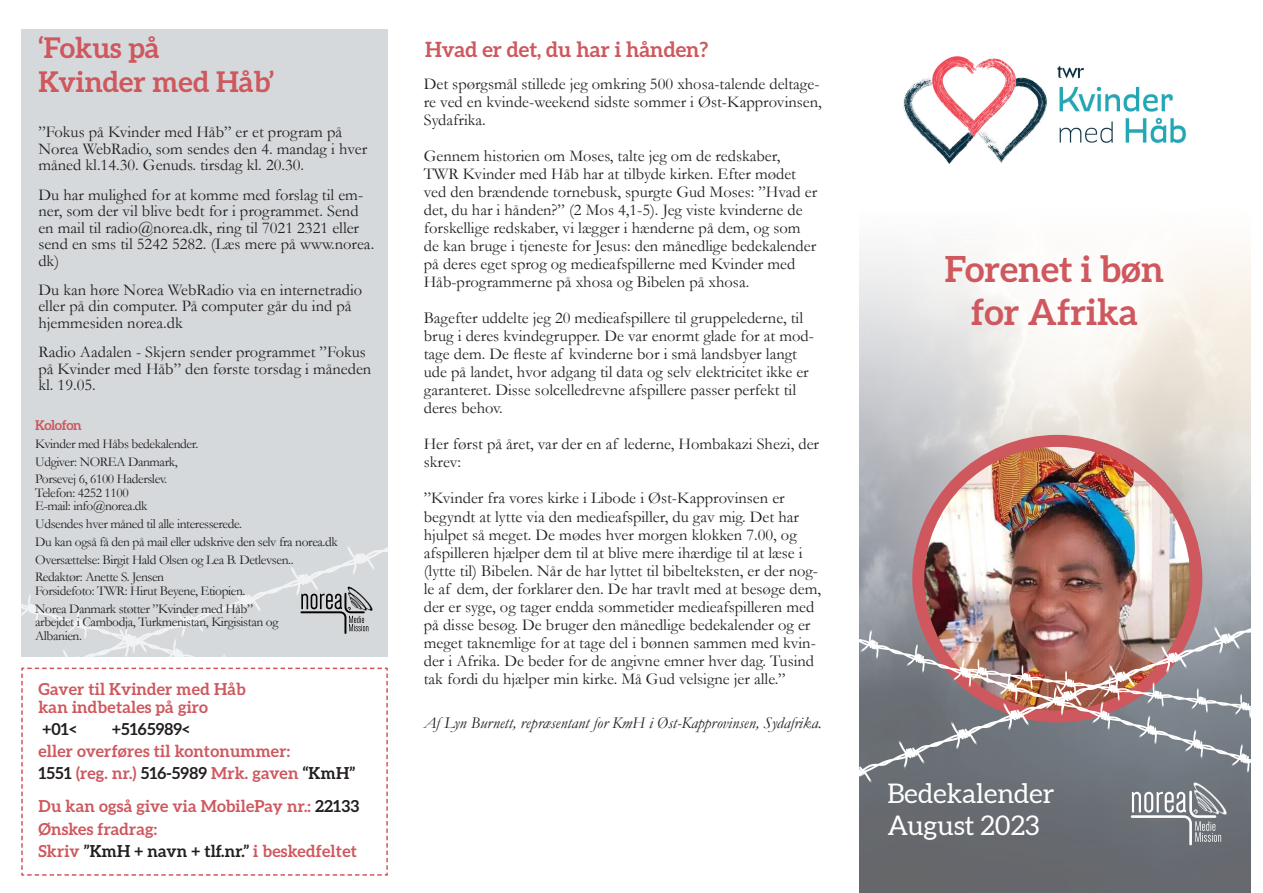
<style>
.page{position:relative;width:1263px;height:893px;background:#fff}
.page>*{position:absolute;margin:0;border:0;box-sizing:border-box;transform-origin:0 0}
.Overskrifter__Fokus{font:700 36px/43.2px "Aleo";color:#ce585e;text-align:center}
.Overskrifter__Fokus-2{font:700 28.5px "Aleo";color:#ce585e}
.Bedekalender_Januar{font:27px "Aleo";color:#fff}
.Overskrifter__Fokus-3{font:700 21px "Aleo";color:#ce585e}
.Gaver{font:16.5px/18px "Garamond";color:#231f20}
.Fokus_på_Kmh{font:16.5px/16.5px "Garamond";color:#231f20}
.Gaver-2{font:700 16.5px/18px "Aleo";letter-spacing:.01em;color:#ce585e}
.Gaver-3{font:italic 16.5px "Garamond";color:#231f20}
.Gaver-4{font:700 16.5px "Aleo";letter-spacing:.01em;color:#231f20}
.Kolorfon{font:13.5px/13.5px "Garamond";letter-spacing:-.03em;color:#231f20}
.Kolorfon-2{font:700 13.5px "Aleo";letter-spacing:-.03em;color:#ce585e}
.s1{color:#231f20}
</style>
<div class="page">
<img style="left:859px;top:56px;width:391px;height:837px">
<div style="left:937px;top:246px;width:235px;height:88px;background:#fff"></div>
<img style="left:904px;top:57px;width:301px;height:106px">
<img style="left:918px;top:441px;width:278px;height:185px">
<div style="left:912px;top:435px;width:290px;height:287px;border:12px solid #ce585e;border-radius:50%"></div>
<svg style="left:859px;top:626px;width:392px;height:219px;background:#877e81"></svg>
<div style="left:21px;top:30px;width:367px;height:627px;background:#d6d9db"></div>
<svg style="left:21px;top:547px;width:367px;height:329px"></svg>
<p class="Overskrifter__Fokus-2" style="left:38px;top:31px;width:123px">‘Fokus på</p>
<p class="Overskrifter__Fokus-2" style="left:38px;top:66px;width:237px">Kvinder med Håb’</p>
<p class="Fokus_på_Kmh" style="left:38px;top:123px;width:330px">”Fokus på Kvinder med Håb” er et program på<br>Norea WebRadio, som sendes den 4. mandag i hver måned kl.14.30. Genuds. tirsdag kl. 20.30.</p>
<p class="Fokus_på_Kmh" style="left:38px;top:186px;width:337px">Du har mulighed for at komme med forslag til em&shy;ner, som der vil blive bedt for i programmet. Send en mail til radio@norea.dk, ring til 7021 2321 eller send en sms til 5242 5282. (Læs mere på www.norea. dk)</p>
<p class="Fokus_på_Kmh" style="left:38px;top:281px;width:325px">Du kan høre Norea WebRadio via en internetradio eller på din computer. På computer går du ind på hjemmesiden norea.dk</p>
<p class="Fokus_på_Kmh" style="left:38px;top:343px;width:334px">Radio Aadalen - Skjern sender programmet ”Fokus på Kvinder med Håb” den første torsdag i måneden kl. 19.05.</p>
<p class="Kolorfon-2" style="left:35px;top:417px;width:48px">Kolofon</p>
<p class="Kolorfon" style="left:35px;top:437px;width:165px">Kvinder med Håbs bedekalender.</p>
<p class="Kolorfon" style="left:35px;top:454px;width:144px">Udgiver: NOREA Danmark,</p>
<p class="Kolorfon" style="left:35px;top:472px;width:134px">Porsevej 6, 6100 Haderslev.<br>Telefon: 4252 1100<br>E-mail: info@norea.dk</p>
<p class="Kolorfon" style="left:35px;top:517px;width:208px">Udsendes hver måned til alle interesserede.</p>
<p class="Kolorfon" style="left:35px;top:535px;width:304px">Du kan også få den på mail eller udskrive den selv fra norea.dk</p>
<p class="Kolorfon" style="left:35px;top:552px;width:260px">Oversættelse: Birgit Hald Olsen og Lea B. Detlevsen..</p>
<p class="Kolorfon" style="left:35px;top:570px;width:212px">Redaktør: Anette S. Jensen<br>Forsidefoto: TWR: Hirut Beyene, Etiopien.</p>
<p class="Kolorfon" style="left:35px;top:601px;width:245px">Norea Danmark støtter ”Kvinder med Håb” arbejdet i Cambodja, Turkmenistan, Kirgisistan og<br>Albanien.</p>
<p class="Gaver-2" style="left:38px;top:679px;width:209px">Gaver til Kvinder med Håb kan indbetales på giro</p>
<p class="Gaver-4" style="left:42px;top:719px;width:35px">+01&lt;</p>
<p class="Gaver-4" style="left:112px;top:719px;width:79px">+5165989&lt;</p>
<p class="Gaver-2" style="left:38px;top:742px;width:253px">eller overføres til kontonummer:</p>
<p class="Gaver-2" style="left:38px;top:764px;width:318px"><span class="s1">1551</span> (reg. nr.) <span class="s1">516-5989</span> Mrk. gaven <span class="s1">“KmH”</span></p>
<p class="Gaver-2" style="left:38px;top:797px;width:322px">Du kan også give via MobilePay nr.: <span class="s1">22133</span></p>
<p class="Gaver-2" style="left:38px;top:819px;width:120px">Ønskes fradrag:</p>
<p class="Gaver-2" style="left:38px;top:841px;width:320px">Skriv <span class="s1">”KmH + navn + tlf.nr.”</span> i beskedfeltet</p>
<p class="Overskrifter__Fokus-3" style="left:425px;top:38px;width:285px">Hvad er det, du har i hånden?</p>
<p class="Gaver" style="left:424px;top:75px;width:399px">Det spørgsmål stillede jeg omkring 500 xhosa-talende deltage&shy;re ved en kvinde-weekend sidste sommer i Øst-Kapprovinsen,<br>Sydafrika.</p>
<p class="Gaver" style="left:424px;top:147px;width:395px">Gennem historien om Moses, talte jeg om de redskaber, TWR Kvinder med Håb har at tilbyde kirken. Efter mødet ved den brændende tornebusk, spurgte Gud Moses: ”Hvad er det, du har i hånden?” (2 Mos 4,1-5). Jeg viste kvinderne de forskellige redskaber, vi lægger i hænderne på dem, og som de kan bruge i tjeneste for Jesus: den månedlige bedekalender på deres eget sprog og medieafspillerne med Kvinder med Håb-programmerne på xhosa og Bibelen på xhosa.</p>
<p class="Gaver" style="left:424px;top:309px;width:392px">Bagefter uddelte jeg 20 medieafspillere til gruppelederne, til brug i deres kvindegrupper. De var enormt glade for at mod&shy;tage dem. De fleste af kvinderne bor i små landsbyer langt ude på landet, hvor adgang til data og selv elektricitet ikke er garanteret. Disse solcelledrevne afspillere passer perfekt til deres behov.</p>
<p class="Gaver" style="left:424px;top:435px;width:397px">Her først på året, var der en af lederne, Hombakazi Shezi, der skrev:</p>
<p class="Gaver" style="left:424px;top:489px;width:399px">”Kvinder fra vores kirke i Libode i Øst-Kapprovinsen er begyndt at lytte via den medieafspiller, du gav mig. Det har hjulpet så meget. De mødes hver morgen klokken 7.00, og afspilleren hjælper dem til at blive mere ihærdige til at læse i (lytte til) Bibelen. Når de har lyttet til bibelteksten, er der nog&shy;le af dem, der forklarer den. De har travlt med at besøge dem, der er syge, og tager endda sommetider medieafspilleren med på disse besøg. De bruger den månedlige bedekalender og er meget taknemlige for at tage del i bønnen sammen med kvin&shy;der i Afrika. De beder for de angivne emner hver dag. Tusind tak fordi du hjælper min kirke. Må Gud velsigne jer alle.”</p>
<p class="Gaver-3" style="left:424px;top:712px;width:399px">Af Lyn Burnett, repræsentant for KmH i Øst-Kapprovinsen, Sydafrika.</p>
<p class="Overskrifter__Fokus" style="left:945px;top:246px;width:221px">Forenet i bøn for Afrika</p>
<p class="Bedekalender_Januar" style="left:887px;top:778px;width:168px">Bedekalender</p>
<p class="Bedekalender_Januar" style="left:887px;top:810px;width:153px">August 2023</p>
</div>
